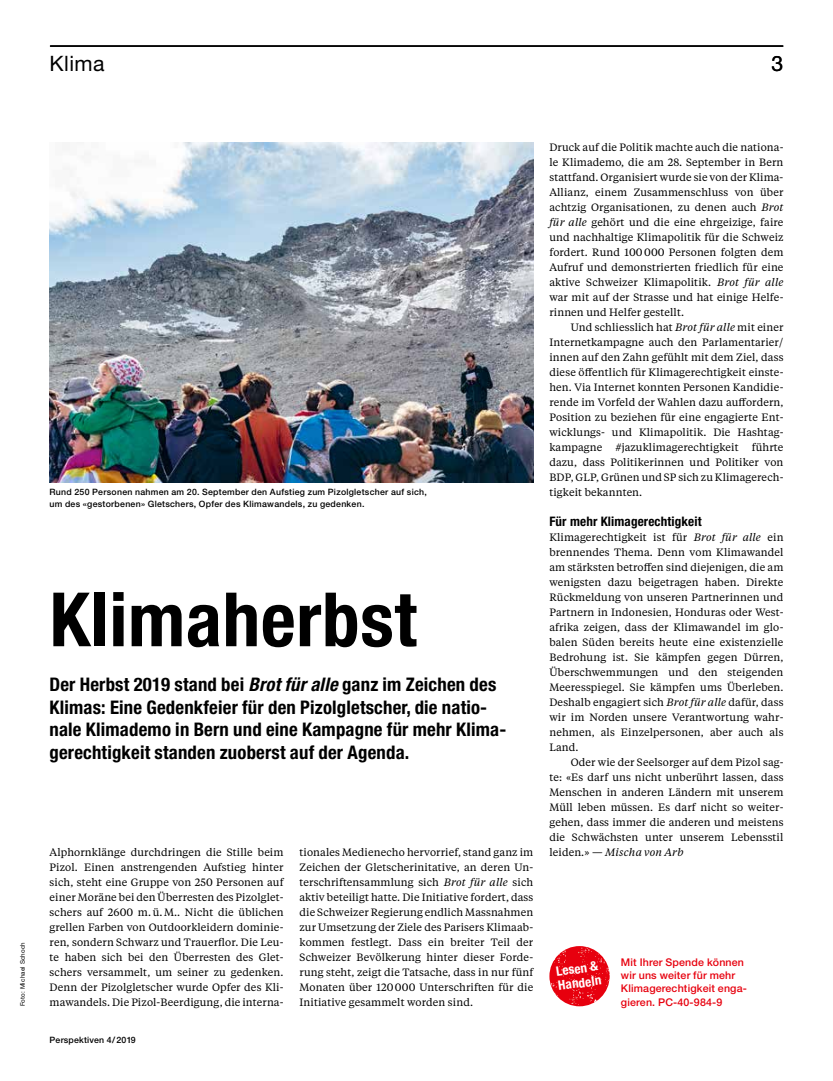
<style>
.page{position:relative;width:833px;height:1081px;background:#fff}
.page>*{position:absolute;margin:0;border:0;box-sizing:border-box;transform-origin:0 0}
.t1{font:700 condensed 75px "Helvetica Neue LT Std";letter-spacing:.01em;color:#000}
.t2{font:21.25px "Helvetica Neue LT Std";letter-spacing:.02em;color:#000}
.t3{font:700 condensed 18.75px/22.5px "Helvetica Neue LT Std";letter-spacing:.01em;color:#000}
.t4{font:700 condensed 13.12px "Helvetica Neue LT Std";letter-spacing:.01em;color:#000}
.t5{font:700 condensed 13.12px/14.4px "Helvetica Neue LT Std";color:#fff}
.t6{font:10.62px/15px "Tiempos Text";letter-spacing:.01em;color:#000;text-align:justify}
.t7{font:500 10.62px/13.1px "Helvetica Neue LT Std";letter-spacing:.015em;color:#e7000e}
.t8{font:500 8.75px/11.2px "Helvetica Neue LT Std";letter-spacing:.03em;color:#000}
.t9{font:6.25px "Helvetica Neue LT Std";letter-spacing:.03em;color:#000}
.s1{font-style:italic}
</style>
<div class="page">
<img style="left:549px;top:946px;width:60px;height:60px;border-radius:30px">
<img style="left:49px;top:143px;width:484px;height:339px">
<hr style="left:51px;top:45px;width:731px;height:2px;background:#000">
<h2 class="t2" style="left:50px;top:51px;width:56px">Klima</h2>
<h2 class="t2" style="left:771px;top:51px;width:13px">3</h2>
<p class="t9" style="left:19px;top:1006px;width:66px;rotate:-90deg">Foto: Michael Schoch</p>
<p class="t8" style="left:49px;top:486px;width:379px">Rund 250 Personen nahmen am 20. September den Aufstieg zum Pizolgletscher auf sich, um des «gestorbenen» Gletschers, Opfer des Klimawandels, zu gedenken.</p>
<h1 class="t1" style="left:50px;top:574px;width:368px">Klimaherbst</h1>
<h3 class="t3" style="left:49px;top:673px;width:457px">Der Herbst 2019 stand bei <span class="s1">Brot für alle</span> ganz im Zeichen des Klimas: Eine Gedenkfeier für den Pizolgletscher, die natio&shy;nale Klimademo in Bern und eine Kampagne für mehr Klima&shy;gerechtigkeit standen zuoberst auf der Agenda.</h3>
<p class="t6" style="left:50px;top:844px;width:235px">Alphornklänge durchdringen die Stille beim Pizol. Einen anstrengenden Aufstieg hinter sich, steht eine Gruppe von 250 Personen auf einer Moräne bei den Überresten des Pizolglet&shy;schers auf 2600 m.ü.M.. Nicht die üblichen grellen Farben von Outdoorkleidern dominie&shy;ren, sondern Schwarz und Trauerflor. Die Leu&shy;te haben sich bei den Überresten des Glet&shy;schers versammelt, um seiner zu gedenken.<br>Denn der Pizolgletscher wurde Opfer des Kli&shy;mawandels. Die Pizol-Beerdigung, die interna-</p>
<p class="t8" style="left:50px;top:1033px;width:88px">Perspektiven 4/2019</p>
<p class="t6" style="left:299px;top:844px;width:235px">tionales Medienecho hervorrief, stand ganz im Zeichen der Gletscherinitative, an deren Un&shy;terschriftensammlung sich <span class="s1">Brot für alle</span> sich aktiv beteiligt hatte. Die Initiative fordert, dass die Schweizer Regierung endlich Massnahmen zur Umsetzung der Ziele des Parisers Klimaab&shy;kommen festlegt. Dass ein breiter Teil der Schweizer Bevölkerung hinter dieser Forde&shy;rung steht, zeigt die Tatsache, dass in nur fünf Monaten über 120000 Unterschriften für die Initiative gesammelt worden sind.</p>
<p class="t6" style="left:549px;top:139px;width:236px">Druck auf die Politik machte auch die nationa&shy;le Klimademo, die am 28. September in Bern stattfand. Organisiert wurde sie von der Klima-Allianz, einem Zusammenschluss von über achtzig Organisationen, zu denen auch <span class="s1">Brot für alle</span> gehört und die eine ehrgeizige, faire und nachhaltige Klimapolitik für die Schweiz fordert. Rund 100000 Personen folgten dem Aufruf und demonstrierten friedlich für eine aktive Schweizer Klimapolitik. <span class="s1">Brot für alle </span>war mit auf der Strasse und hat einige Helfe&shy;rinnen und Helfer gestellt.</p>
<p class="t6" style="left:549px;top:319px;width:236px;text-indent:21px">Und schliesslich hat <span class="s1">Brot für alle</span> mit einer Internetkampagne auch den Parlamentarier/ innen auf den Zahn gefühlt mit dem Ziel, dass diese öffentlich für Klimagerechtigkeit einste&shy;hen. Via Internet konnten Personen Kandidie&shy;rende im Vorfeld der Wahlen dazu auffordern, Position zu beziehen für eine engagierte Ent&shy;wicklungs- und Klimapolitik. Die Hashtag&shy;kampagne #jazuklimagerechtigkeit führte dazu, dass Politikerinnen und Politiker von BDP, GLP, Grünen und SP sich zu Klimagerech&shy;tigkeit bekannten.</p>
<p class="t4" style="left:549px;top:513px;width:154px">Für mehr Klimagerechtigkeit</p>
<p class="t6" style="left:549px;top:529px;width:236px">Klimagerechtigkeit ist für <span class="s1">Brot für alle</span> ein brennendes Thema. Denn vom Klimawandel am stärksten betroffen sind diejenigen, die am wenigsten dazu beigetragen haben. Direkte Rückmeldung von unseren Partnerinnen und Partnern in Indonesien, Honduras oder West&shy;afrika zeigen, dass der Klimawandel im glo&shy;balen Süden bereits heute eine existenzielle Bedrohung ist. Sie kämpfen gegen Dürren, Überschwemmungen und den steigenden Meeresspiegel. Sie kämpfen ums Überleben.<br>Deshalb engagiert sich <span class="s1">Brot für alle</span> dafür, dass wir im Norden unsere Verantwortung wahr&shy;nehmen, als Einzelpersonen, aber auch als Land.</p>
<p class="t6" style="left:549px;top:754px;width:236px;text-indent:21px">Oder wie der Seelsorger auf dem Pizol sag&shy;te: «Es darf uns nicht unberührt lassen, dass Menschen in anderen Ländern mit unserem Müll leben müssen. Es darf nicht so weiter&shy;gehen, dass immer die anderen und meistens die Schwächsten unter unserem Lebensstil leiden.» — <span class="s1">Mischa von Arb</span></p>
<p class="t5" style="left:555px;top:964px;width:45px;rotate:-8deg">Lesen &amp;<br>Handeln</p>
<p class="t7" style="left:621px;top:955px;width:127px">Mit Ihrer Spende können wir uns weiter für mehr<br>Klimagerechtigkeit enga&shy;gieren. PC-40-984-9</p>
</div>
